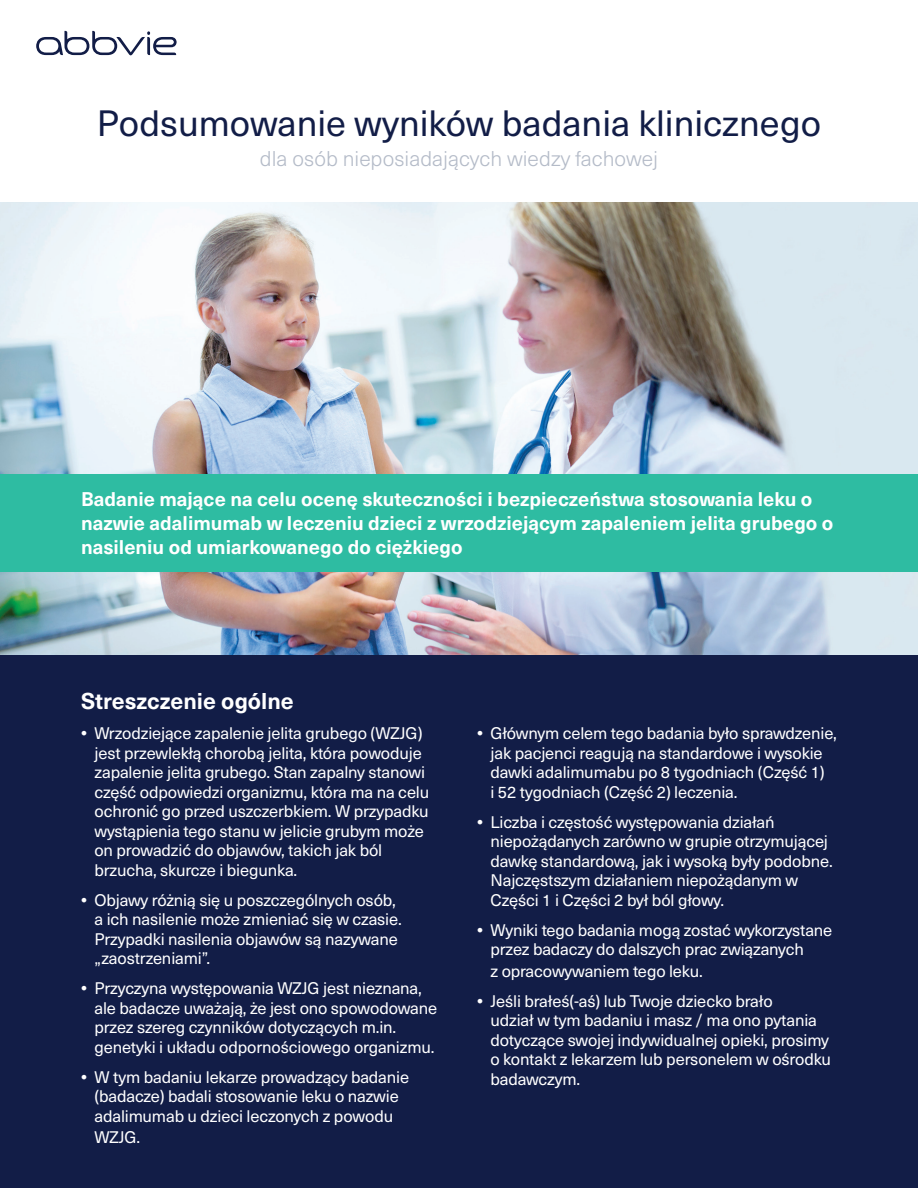
<style>
.page{position:relative;width:918px;height:1188px;background:#fff}
.page>*{position:absolute;margin:0;border:0;box-sizing:border-box;transform-origin:0 0}
.t1{font:36px "Neue Haas Unica Pro";color:#121d47}
.t2{font:700 22.5px "Neue Haas Unica Pro";color:#fff}
.t3{font:300 21px "Neue Haas Unica Pro";color:#b4bbc8}
.t4{font:700 19.5px/24px "Neue Haas Unica Pro";color:#fff}
.t5{font:16.5px/19.5px "Neue Haas Unica Pro";letter-spacing:-.01em;color:#fff}
.s1{font-weight:700}
</style>
<div class="page">
<div style="left:0;top:580px;width:918px;height:608px;background:#121d47"></div>
<img style="left:0;top:202px;width:918px;height:453px">
<div style="left:0;top:474px;width:918px;height:97px;background:#2ebca2"></div>
<svg style="left:36px;top:31px;width:141px;height:24px"></svg>
<h1 class="t1" style="left:97px;top:101px;width:726px">Podsumowanie wyników badania klinicznego</h1>
<p class="t3" style="left:260px;top:146px;width:400px">dla osób nieposiadających wiedzy fachowej</p>
<p class="t4" style="left:81px;top:487px;width:754px">Badanie mające na celu ocenę skuteczności i bezpieczeństwa stosowania leku o nazwie adalimumab w leczeniu dzieci z wrzodziejącym zapaleniem jelita grubego o nasileniu od umiarkowanego do ciężkiego</p>
<h2 class="t2" style="left:81px;top:687px;width:214px">Streszczenie ogólne</h2>
<p class="t5" style="left:94px;top:724px;width:336px;text-indent:-13px"><span class="s1">•</span> Wrzodziejące zapalenie jelita grubego (WZJG) jest przewlekłą chorobą jelita, która powoduje zapalenie jelita grubego. Stan zapalny stanowi część odpowiedzi organizmu, która ma na celu ochronić go przed uszczerbkiem. W przypadku wystąpienia tego stanu w jelicie grubym może on prowadzić do objawów, takich jak ból brzucha, skurcze i biegunka.</p>
<p class="t5" style="left:94px;top:890px;width:309px;text-indent:-13px"><span class="s1">•</span> Objawy różnią się u poszczególnych osób, a ich nasilenie może zmieniać się w czasie.<br>Przypadki nasilenia objawów są nazywane „zaostrzeniami”.</p>
<p class="t5" style="left:94px;top:979px;width:344px;text-indent:-13px"><span class="s1">•</span> Przyczyna występowania WZJG jest nieznana, ale badacze uważają, że jest ono spowodowane przez szereg czynników dotyczących m.in. genetyki i układu odpornościowego organizmu.</p>
<p class="t5" style="left:81px;top:1067px;width:330px;text-align:center"><span class="s1">•</span> W tym badaniu lekarze prowadzący badanie (badacze) badali stosowanie leku o nazwie adalimumab u dzieci leczonych z powodu</p>
<p class="t5" style="left:94px;top:1128px;width:47px">WZJG.</p>
<p class="t5" style="left:490px;top:724px;width:348px;text-indent:-13px"><span class="s1">•</span> Głównym celem tego badania było sprawdzenie, jak pacjenci reagują na standardowe i wysokie dawki adalimumabu po 8 tygodniach (Część 1)<br>i 52 tygodniach (Część 2) leczenia.</p>
<p class="t5" style="left:490px;top:812px;width:344px;text-indent:-13px"><span class="s1">•</span> Liczba i częstość występowania działań niepożądanych zarówno w grupie otrzymującej dawkę standardową, jak i wysoką były podobne.<br>Najczęstszym działaniem niepożądanym w Części 1 i Części 2 był ból głowy.</p>
<p class="t5" style="left:490px;top:920px;width:343px;text-indent:-13px"><span class="s1">•</span> Wyniki tego badania mogą zostać wykorzystane przez badaczy do dalszych prac związanych</p>
<p class="t5" style="left:490px;top:962px;width:214px">z opracowywaniem tego leku.</p>
<p class="t5" style="left:490px;top:992px;width:342px;text-indent:-13px"><span class="s1">•</span> Jeśli brałeś(-aś) lub Twoje dziecko brało<br>udział w tym badaniu i masz / ma ono pytania dotyczące swojej indywidualnej opieki, prosimy o kontakt z lekarzem lub personelem w ośrodku badawczym.</p>
</div>
